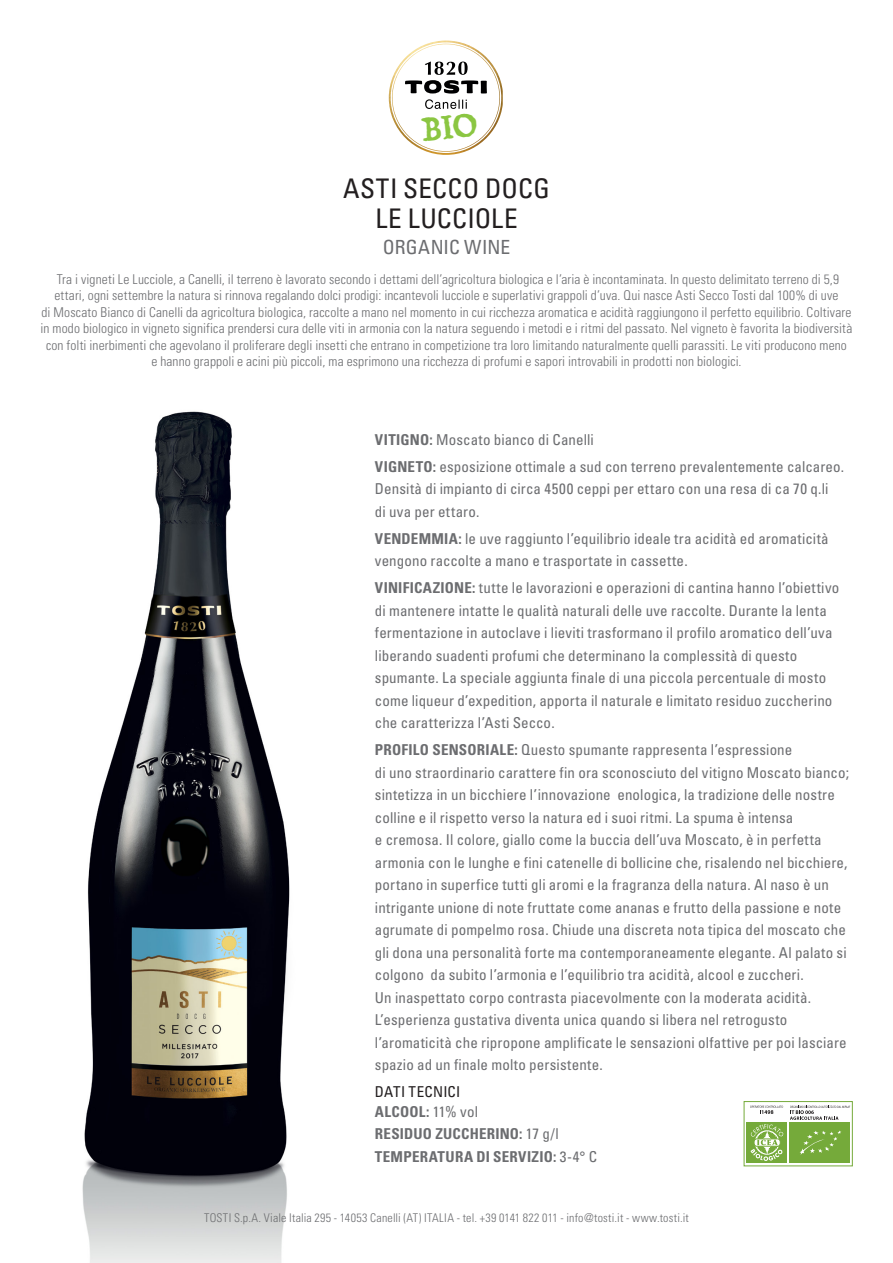
<style>
.page{position:relative;width:893px;height:1263px;background:#fff}
.page>*{position:absolute;margin:0;border:0;box-sizing:border-box;transform-origin:0 0}
.t1{font:condensed 27px "Univers LT Std";letter-spacing:.01em;color:#231f20}
.t2{font:condensed 19.5px "Univers LT Std";letter-spacing:.005em;color:#6c6d70}
.t3{font:condensed 15px/22.5px "Univers";letter-spacing:.01em;color:#6c6d70}
.t4{font:700 condensed 15px "Univers";letter-spacing:.02em;color:#6c6d70}
.t5{font:condensed 15px "Univers";letter-spacing:.015em;color:#231f20}
.t6{font:300 condensed 13.5px/16.5px "Univers";letter-spacing:.01em;color:#6c6d70}
.t7{font:300 condensed 12px "Univers";letter-spacing:.02em;color:#6c6d70}
.s1{font-weight:700}
.s2{font-weight:400}
</style>
<div class="page">
<img style="left:82px;top:411px;width:208px;height:852px">
<svg style="left:750px;top:1105px;width:33px;height:9px"></svg>
<div style="left:746px;top:1122px;width:41px;height:40px;background:#75aa3a"></div>
<svg style="left:750px;top:1124px;width:34px;height:37px"></svg>
<div style="left:790px;top:1122px;width:60px;height:41px;background:#75aa3a"></div>
<svg style="left:800px;top:1130px;width:41px;height:25px"></svg>
<div style="left:744px;top:1101px;width:108px;height:65px;border:1px solid #75aa3a"></div>
<svg style="left:790px;top:1106px;width:60px;height:14px"></svg>
<svg style="left:389px;top:41px;width:114px;height:114px"></svg>
<p class="t1" style="left:343px;top:171px;width:208px">ASTI SECCO DOCG</p>
<p class="t1" style="left:375px;top:201px;width:144px">LE LUCCIOLE</p>
<p class="t2" style="left:383px;top:234px;width:129px">ORGANIC WINE</p>
<p class="t6" style="left:54px;top:271px;width:786px">Tra i vigneti Le Lucciole, a Canelli, il terreno è lavorato secondo i dettami dell’agricoltura biologica e l’aria è incontaminata. In questo delimitato terreno di 5,9 ettari, ogni settembre la natura si rinnova regalando dolci prodigi: incantevoli lucciole e superlativi grappoli d’uva. Qui nasce Asti Secco Tosti dal 100% di uve</p>
<p class="t6" style="left:41px;top:304px;width:813px;text-align:center">di Moscato Bianco di Canelli da agricoltura biologica, raccolte a mano nel momento in cui ricchezza aromatica e acidità raggiungono il perfetto equilibrio. Coltivare in modo biologico in vigneto significa prendersi cura delle viti in armonia con la natura seguendo i metodi e i ritmi del passato. Nel vigneto è favorita la biodiversità con folti inerbimenti che agevolano il proliferare degli insetti che entrano in competizione tra loro limitando naturalmente quelli parassiti. Le viti producono meno</p>
<p class="t6" style="left:151px;top:353px;width:592px">e hanno grappoli e acini più piccoli, ma esprimono una ricchezza di profumi e sapori introvabili in prodotti non biologici.</p>
<p class="t3" style="left:375px;top:428px;width:221px"><span class="s1">VITIGNO:</span> Moscato bianco di Canelli</p>
<p class="t3" style="left:375px;top:455px;width:471px"><span class="s1">VIGNETO:</span> esposizione ottimale a sud con terreno prevalentemente calcareo.<br>Densità di impianto di circa 4500 ceppi per ettaro con una resa di ca 70 q.li</p>
<p class="t3" style="left:375px;top:500px;width:106px">di uva per ettaro.</p>
<p class="t3" style="left:375px;top:527px;width:455px"><span class="s1">VENDEMMIA:</span> le uve raggiunto l’equilibrio ideale tra acidità ed aromaticità vengono raccolte a mano e trasportate in cassette.</p>
<p class="t3" style="left:375px;top:576px;width:466px"><span class="s1">VINIFICAZIONE:</span> tutte le lavorazioni e operazioni di cantina hanno l’obiettivo di mantenere intatte le qualità naturali delle uve raccolte. Durante la lenta fermentazione in autoclave i lieviti trasformano il profilo aromatico dell’uva liberando suadenti profumi che determinano la complessità di questo spumante. La speciale aggiunta finale di una piccola percentuale di mosto come liqueur d’expedition, apporta il naturale e limitato residuo zuccherino che caratterizza l’Asti Secco.</p>
<p class="t3" style="left:375px;top:738px;width:419px"><span class="s1">PROFILO SENSORIALE:</span> Questo spumante rappresenta l’espressione</p>
<p class="t3" style="left:375px;top:761px;width:476px">di uno straordinario carattere fin ora sconosciuto del vitigno Moscato bianco; sintetizza in un bicchiere l’innovazione enologica, la tradizione delle nostre colline e il rispetto verso la natura ed i suoi ritmi. La spuma è intensa</p>
<p class="t3" style="left:375px;top:828px;width:474px">e cremosa. Il colore, giallo come la buccia dell’uva Moscato, è in perfetta armonia con le lunghe e fini catenelle di bollicine che, risalendo nel bicchiere, portano in superfice tutti gli aromi e la fragranza della natura. Al naso è un intrigante unione di note fruttate come ananas e frutto della passione e note agrumate di pompelmo rosa. Chiude una discreta nota tipica del moscato che gli dona una personalità forte ma contemporaneamente elegante. Al palato si colgono da subito l’armonia e l’equilibrio tra acidità, alcool e zuccheri.</p>
<p class="t3" style="left:375px;top:986px;width:473px">Un inaspettato corpo contrasta piacevolmente con la moderata acidità.<br>L’esperienza gustativa diventa unica quando si libera nel retrogusto l’aromaticità che ripropone amplificate le sensazioni olfattive per poi lasciare spazio ad un finale molto persistente.</p>
<p class="t5" style="left:375px;top:1082px;width:87px">DATI TECNICI</p>
<p class="t4" style="left:375px;top:1102px;width:105px">ALCOOL: <span class="s2">11% vol</span></p>
<p class="t4" style="left:375px;top:1125px;width:185px">RESIDUO ZUCCHERINO: <span class="s2">17 g/l</span></p>
<p class="t4" style="left:375px;top:1147px;width:224px">TEMPERATURA DI SERVIZIO: <span class="s2">3-4° C</span></p>
<p class="t7" style="left:204px;top:1211px;width:486px">TOSTI S.p.A. Viale Italia 295 - 14053 Canelli (AT) ITALIA - tel. +39 0141 822 011 - info@tosti.it - www.tosti.it</p>
</div>
